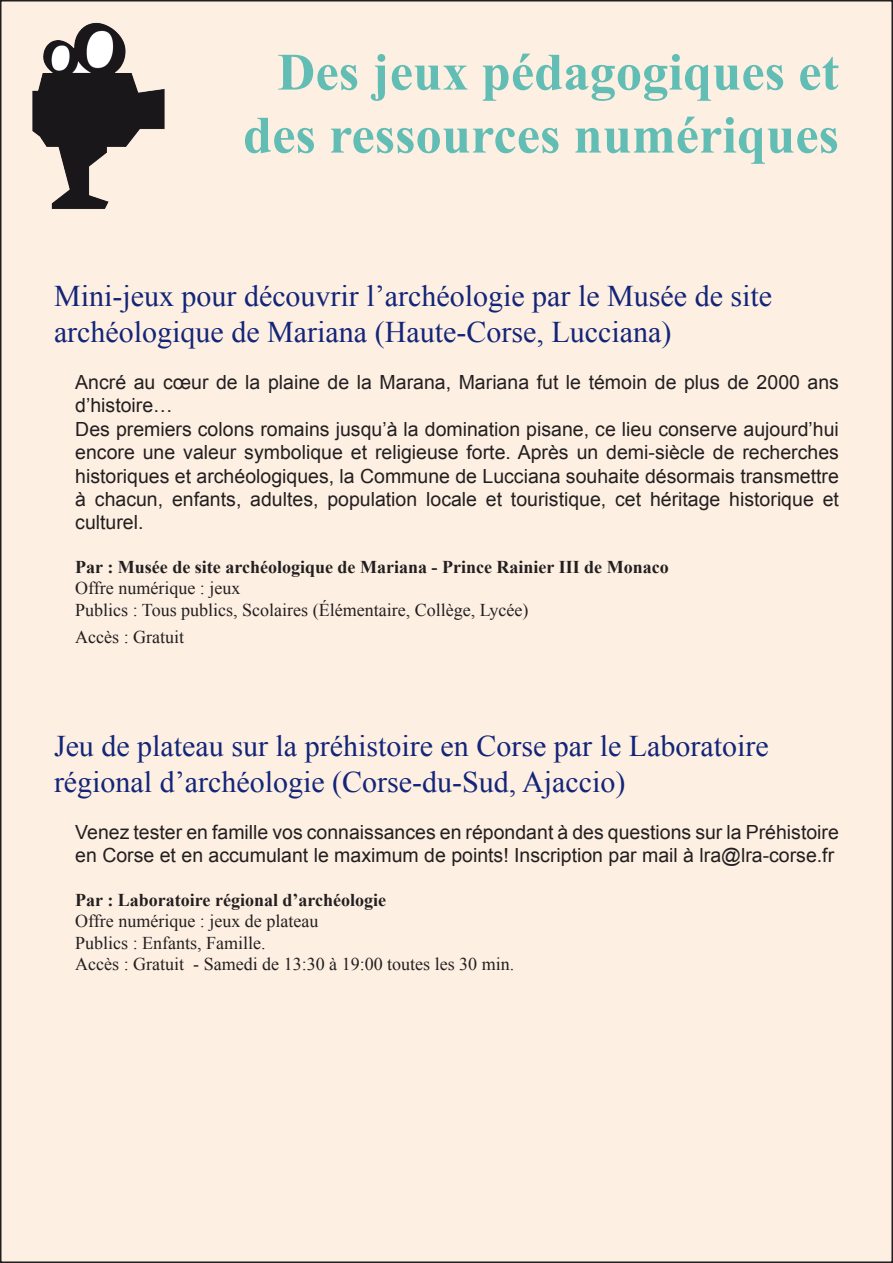
<style>
.page{position:relative;width:893px;height:1263px;background:#fff}
.page>*{position:absolute;margin:0;border:0;box-sizing:border-box;transform-origin:0 0}
.t1{font:700 52.5px/63px "Times New Roman";color:#62bdb5;text-align:right}
.t2{font:30px/36px "Times New Roman";color:#132578}
.t3{font:19.5px/23.4px "Arial";color:#231f20}
.t4{font:18px/21.6px "Times New Roman";color:#231f20}
.t5{font:700 18px "Times New Roman";color:#231f20}
</style>
<div class="page">
<div style="left:1px;top:1px;width:891px;height:1261px;background:#fdefe2"></div>
<img style="left:0;top:5px;width:165px;height:222px">
<p class="t1" style="left:243px;top:39px;width:597px">Des jeux pédagogiques et des ressources numériques</p>
<p class="t2" style="left:54px;top:278px;width:720px">Mini-jeux pour découvrir l’archéologie par le Musée de site archéologique de Mariana (Haute-Corse, Lucciana)</p>
<p class="t3" style="left:75px;top:370px;width:765px">Ancré au cœur de la plaine de la Marana, Mariana fut le témoin de plus de 2000 ans d’histoire…</p>
<p class="t3" style="left:75px;top:417px;width:765px;text-align:justify">Des premiers colons romains jusqu’à la domination pisane, ce lieu conserve aujourd’hui encore une valeur symbolique et religieuse forte. Après un demi-siècle de recherches historiques et archéologiques, la Commune de Lucciana souhaite désormais transmettre à chacun, enfants, adultes, population locale et touristique, cet héritage historique et culturel.</p>
<p class="t5" style="left:75px;top:554px;width:595px">Par : Musée de site archéologique de Mariana - Prince Rainier III de Monaco</p>
<p class="t4" style="left:75px;top:577px;width:167px">Offre numérique : jeux</p>
<p class="t4" style="left:75px;top:599px;width:455px">Publics : Tous publics, Scolaires (Élémentaire, Collège, Lycée)</p>
<p class="t4" style="left:75px;top:626px;width:110px">Accès : Gratuit</p>
<p class="t2" style="left:54px;top:728px;width:716px">Jeu de plateau sur la préhistoire en Corse par le Laboratoire régional d’archéologie (Corse-du-Sud, Ajaccio)</p>
<p class="t3" style="left:75px;top:820px;width:765px">Venez tester en famille vos connaissances en répondant à des questions sur la Préhistoire en Corse et en accumulant le maximum de points! Inscription par mail à lra@lra-corse.fr</p>
<p class="t5" style="left:75px;top:887px;width:312px">Par : Laboratoire régional d’archéologie</p>
<p class="t4" style="left:75px;top:910px;width:245px">Offre numérique : jeux de plateau<br>Publics : Enfants, Famille.</p>
<p class="t4" style="left:75px;top:953px;width:440px">Accès : Gratuit - Samedi de 13:30 à 19:00 toutes les 30 min.</p>
</div>
